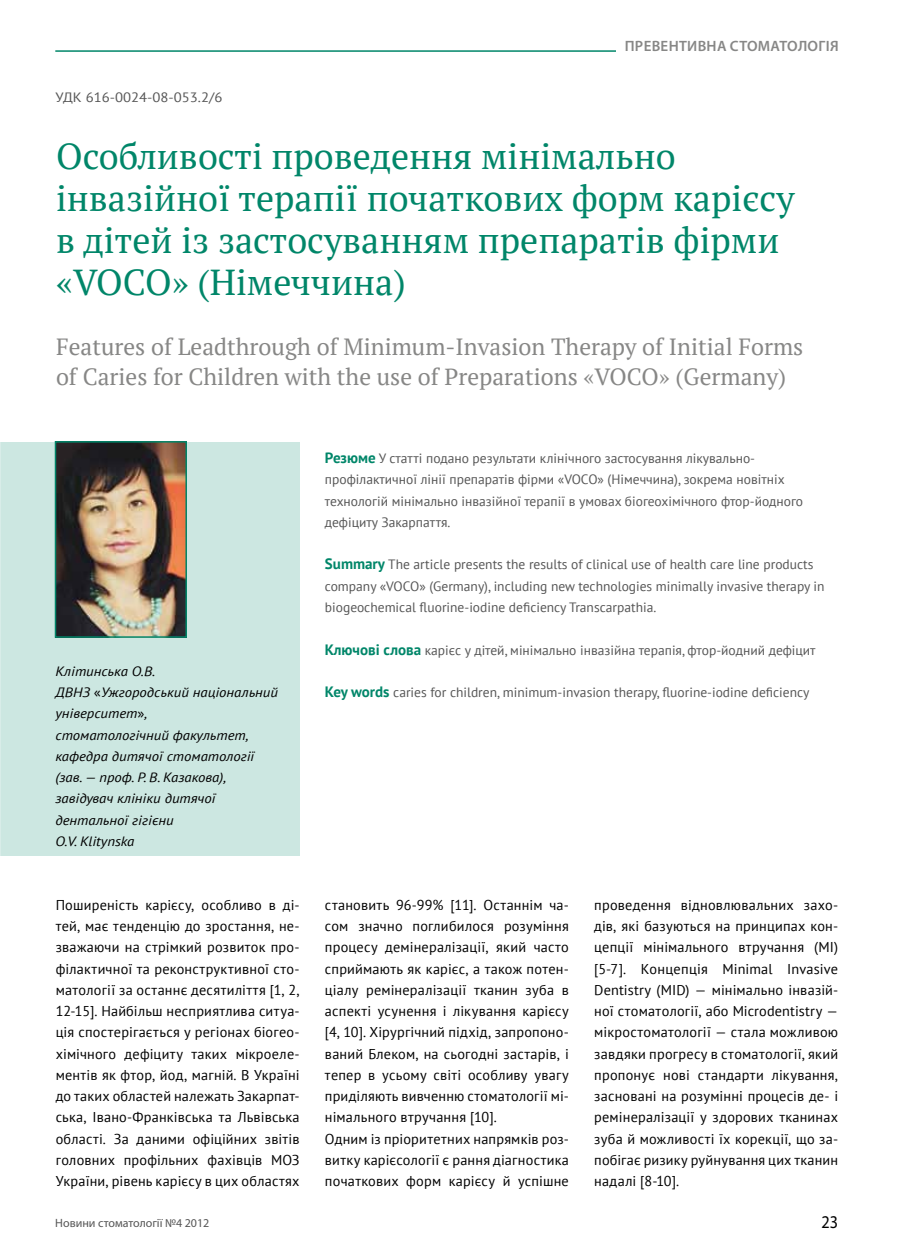
<style>
.page{position:relative;width:902px;height:1259px;background:#fff}
.page>*{position:absolute;margin:0;border:0;box-sizing:border-box;transform-origin:0 0}
.t1{font:36px/42px "PT Serif";color:#008669}
.t2{font:23.4px/30px "PT Serif";color:#878786}
.t3{font:18px "Myriad Pro";color:#000;scale:.9 1}
.t4{font:600 15px "Myriad Pro";letter-spacing:.02em;color:#878786}
.t5{font:14.25px/21.3px "PT Sans";letter-spacing:.015em;color:#000;text-align:justify}
.t6{font:13.5px/21.3px "PT Sans";color:#565656}
.t7{font:italic 13.5px/21.3px "PT Sans";color:#000;scale:1.09 1}
.t8{font:13.5px "PT Sans";color:#565656;scale:1.09 1}
.t9{font:12px "Myriad Pro";color:#565656}
.s1{font-style:normal}
.s2{font-weight:700;font-size:15px;color:#008669}
</style>
<div class="page">
<hr style="left:55px;top:50px;width:685px;height:2px;background:#008669">
<div style="left:616px;top:40px;width:222px;height:20px;background:#fff"></div>
<div style="left:0;top:442px;width:299px;height:413px;background:#cce7e1"></div>
<img style="left:58px;top:444px;width:126px;height:191px">
<div style="left:55px;top:441px;width:132px;height:197px;border:2px solid #008669"></div>
<p class="t8" style="left:55px;top:88px;width:155px">УДК 616-0024-08-053.2/6</p>
<p class="t4" style="left:624px;top:38px;width:215px">превентивна стоматологія</p>
<h1 class="t1" style="left:56px;top:134px;width:740px">Особливості проведення мінімально інвазійної терапії початкових форм карієсу в дітей із застосуванням препаратів фірми «VOCO» (Німеччина)</h1>
<h2 class="t2" style="left:56px;top:331px;width:748px">Features of Leadthrough of Minimum-Invasion Therapy of Initial Forms of Caries for Children with the use of Preparations «VOCO» (Germany)</h2>
<p class="t7" style="left:55px;top:660px;width:206px">Клітинська О.В.<br>ДВНЗ <span class="s1">«</span>Ужгородський національний університет<span class="s1">»</span>,<br>стоматологічний факультет, кафедра дитячої стоматології (зав. — проф. Р. В. Казакова), завідувач клініки дитячої дентальної гігієни<br>O.V. Klitynska</p>
<p class="t6" style="left:325px;top:447px;width:479px"><span class="s2">Резюме</span> У статті подано результати клінічного застосування лікувально&shy;профілактичної лінії препаратів фірми «VOCO» (Німеччина), зокрема новітніх технологій мінімально інвазійної терапії в умовах біогеохімічного фтор-йодного дефіциту Закарпаття.</p>
<p class="t6" style="left:325px;top:554px;width:501px"><span class="s2">Summary</span> The article presents the results of clinical use of health care line products company «VOCO» (Germany), including new technologies minimally invasive therapy in biogeochemical fluorine-iodine deficiency Transcarpathia.</p>
<p class="t6" style="left:325px;top:639px;width:492px"><span class="s2">Ключові слова</span> карієс у дітей, мінімально інвазійна терапія, фтор-йодний дефіцит</p>
<p class="t6" style="left:325px;top:681px;width:486px"><span class="s2">Key words</span> caries for children, minimum-invasion therapy, fluorine-iodine deficiency</p>
<p class="t5" style="left:56px;top:893px;width:245px">Поширеність карієсу, особливо в ді&shy;тей, має тенденцію до зростання, не&shy;зважаючи на стрімкий розвиток про&shy;філактичної та реконструктивної сто&shy;матології за останнє десятиліття [1, 2, 12-15]. Найбільш несприятлива ситуа&shy;ція спостерігається у регіонах біогео&shy;хімічного дефіциту таких мікроеле&shy;ментів як фтор, йод, магній. В Україні до таких областей належать Закарпат&shy;ська, Івано-Франківська та Львівська області. За даними офіційних звітів головних профільних фахівців МОЗ України, рівень карієсу в цих областях</p>
<p class="t5" style="left:325px;top:893px;width:245px;text-align:left">становить 96-99% [11]. Останнім ча&shy;сом значно поглибилося розуміння процесу демінералізації, який часто сприймають як карієс, а також потен&shy;ціалу ремінералізації тканин зуба в аспекті усунення і лікування карієсу [4, 10]. Хірургічний підхід, запропоно&shy;ваний Блеком, на сьогодні застарів, і тепер в усьому світі особливу увагу приділяють вивченню стоматології мі&shy;німального втручання [10].<br>Одним із пріоритетних напрямків роз&shy;витку карієсології є рання діагностика початкових форм карієсу й успішне</p>
<p class="t5" style="left:594px;top:893px;width:245px">проведення відновлювальних захо&shy;дів, які базуються на принципах кон&shy;цепції мінімального втручання (MI) [5-7]. Концепція Minimal Invasive Dentistry (MID) — мінімально інвазій&shy;ної стоматології, або Microdentistry — мікростоматології — стала можливою завдяки прогресу в стоматології, який пропонує нові стандарти лікування, засновані на розумінні процесів де- і ремінералізації у здорових тканинах зуба й можливості їх корекції, що за&shy;побігає ризику руйнування цих тканин надалі [8-10].</p>
<p class="t9" style="left:55px;top:1215px;width:156px">Новини стоматології №4 2012</p>
<p class="t3" style="left:821px;top:1211px;width:20px">23</p>
</div>
